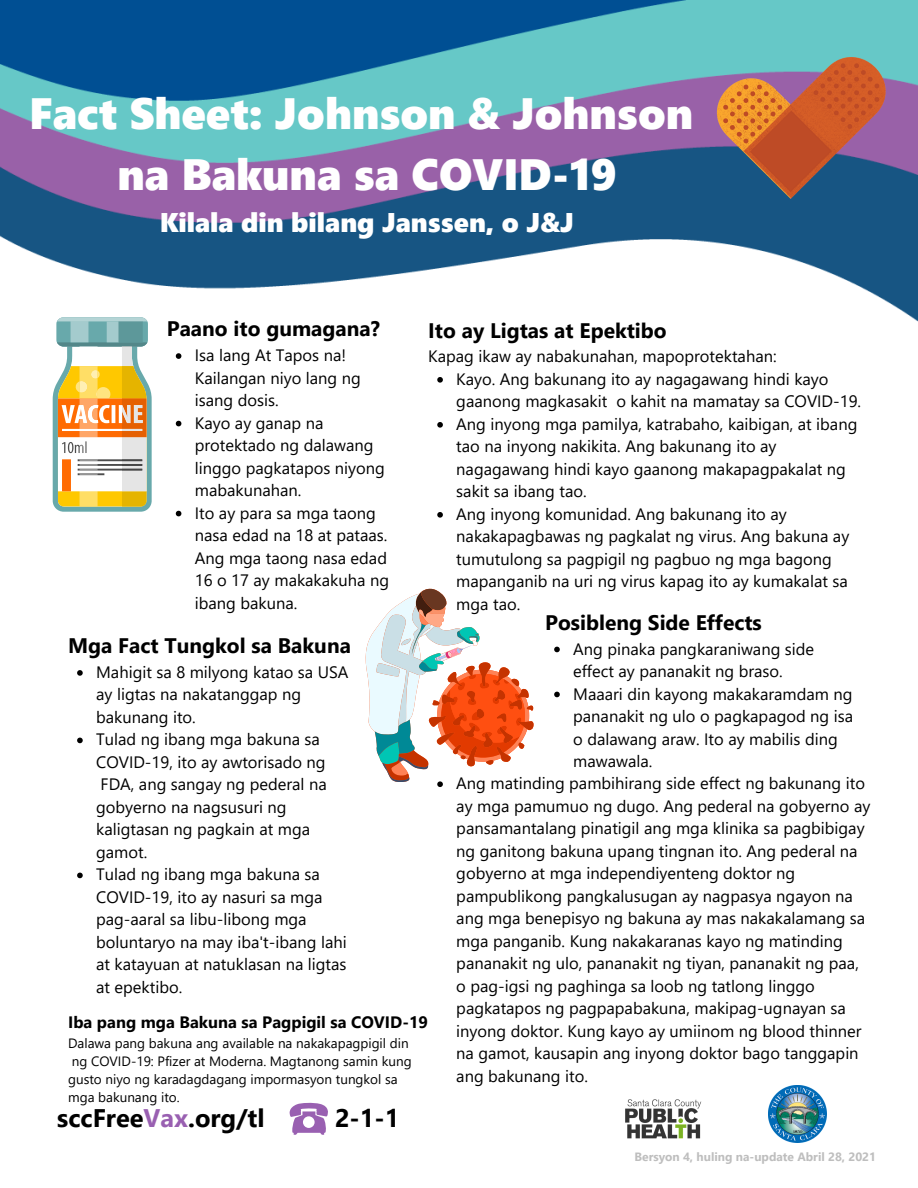
<style>
.page{position:relative;width:918px;height:1188px;background:#fff}
.page>*{position:absolute;margin:0;border:0;box-sizing:border-box;transform-origin:0 0}
.t1{font:43.8px "Segoe UI Black";color:#fff}
.t2{font:27px "Segoe UI Black";color:#fff}
.t3{font:700 25.35px "Segoe UI";color:#000}
.t4{font:700 21px "Segoe UI";color:#000}
.t5{font:16.5px/22.5px "Segoe UI";color:#000}
.t6{font:700 16.5px "Segoe UI";color:#000}
.t7{font:13.5px/18px "Segoe UI";color:#000}
.t8{font:700 12px "Segoe UI";color:#bebebe}
.s1{color:#9960b1}
</style>
<div class="page">
<img style="left:625px;top:1099px;width:76px;height:40px">
<img style="left:769px;top:1086px;width:57px;height:57px">
<svg style="left:289px;top:1102px;width:39px;height:33px"></svg>
<img style="left:0;top:0;width:918px;height:322px">
<img style="left:715px;top:54px;width:173px;height:144px">
<svg style="left:554px;top:647px;width:6px;height:5px"></svg>
<svg style="left:554px;top:692px;width:6px;height:5px"></svg>
<svg style="left:437px;top:377px;width:6px;height:6px"></svg>
<svg style="left:437px;top:422px;width:6px;height:6px"></svg>
<svg style="left:437px;top:512px;width:6px;height:6px"></svg>
<svg style="left:176px;top:353px;width:5px;height:6px"></svg>
<svg style="left:176px;top:421px;width:5px;height:5px"></svg>
<svg style="left:176px;top:511px;width:5px;height:5px"></svg>
<svg style="left:53px;top:317px;width:99px;height:195px"></svg>
<hr style="left:122px;top:429px;width:20px;height:2px;background:#e5e5e5">
<hr style="left:122px;top:459px;width:20px;height:2px;background:#454545">
<hr style="left:122px;top:464px;width:20px;height:2px;background:#454545">
<hr style="left:122px;top:469px;width:20px;height:2px;background:#454545">
<svg style="left:77px;top:670px;width:6px;height:6px"></svg>
<svg style="left:77px;top:738px;width:6px;height:5px"></svg>
<svg style="left:77px;top:873px;width:6px;height:5px"></svg>
<svg style="left:365px;top:589px;width:169px;height:198px"></svg>
<p class="t1" style="left:29px;top:82px;width:666px">Fact Sheet: Johnson &amp; Johnson</p>
<p class="t1" style="left:117px;top:143px;width:501px">na Bakuna sa COVID-19</p>
<p class="t2" style="left:160px;top:204px;width:416px">Kilala din bilang Janssen, o J&amp;J</p>
<p class="t4" style="left:167px;top:314px;width:215px">Paano ito gumagana?</p>
<p class="t4" style="left:428px;top:315px;width:240px">Ito ay Ligtas at Epektibo</p>
<p class="t5" style="left:195px;top:343px;width:153px">Isa lang At Tapos na!</p>
<p class="t5" style="left:428px;top:344px;width:350px">Kapag ikaw ay nabakunahan, mapoprotektahan:</p>
<p class="t5" style="left:195px;top:366px;width:168px">Kailangan niyo lang ng isang dosis.</p>
<p class="t5" style="left:195px;top:411px;width:192px">Kayo ay ganap na protektado ng dalawang linggo pagkatapos niyong mabakunahan.</p>
<p class="t5" style="left:195px;top:501px;width:196px">Ito ay para sa mga taong nasa edad na 18 at pataas.<br>Ang mga taong nasa edad<br>16 o 17 ay makakakuha ng ibang bakuna.</p>
<p class="t5" style="left:456px;top:367px;width:406px">Kayo. Ang bakunang ito ay nagagawang hindi kayo gaanong magkasakit o kahit na mamatay sa COVID-19.</p>
<p class="t5" style="left:456px;top:412px;width:403px">Ang inyong mga pamilya, katrabaho, kaibigan, at ibang tao na inyong nakikita. Ang bakunang ito ay nagagawang hindi kayo gaanong makapagpakalat ng sakit sa ibang tao.</p>
<p class="t5" style="left:456px;top:502px;width:394px">Ang inyong komunidad. Ang bakunang ito ay nakakapagbawas ng pagkalat ng virus. Ang bakuna ay tumutulong sa pagpigil ng pagbuo ng mga bagong mapanganib na uri ng virus kapag ito ay kumakalat sa mga tao.</p>
<p class="t4" style="left:545px;top:607px;width:218px">Posibleng Side Effects</p>
<p class="t4" style="left:68px;top:631px;width:284px">Mga Fact Tungkol sa Bakuna</p>
<p class="t5" style="left:96px;top:660px;width:254px">Mahigit sa 8 milyong katao sa USA ay ligtas na nakatanggap ng bakunang ito.</p>
<p class="t5" style="left:96px;top:727px;width:232px">Tulad ng ibang mga bakuna sa<br>COVID-19, ito ay awtorisado ng<br>FDA, ang sangay ng pederal na gobyerno na nagsusuri ng kaligtasan ng pagkain at mga gamot.</p>
<p class="t5" style="left:96px;top:862px;width:252px">Tulad ng ibang mga bakuna sa<br>COVID-19, ito ay nasuri sa mga pag-aaral sa libu-libong mga boluntaryo na may iba't-ibang lahi at katayuan at natuklasan na ligtas at epektibo.</p>
<p class="t6" style="left:68px;top:1011px;width:361px">Iba pang mga Bakuna sa Pagpigil sa COVID-19</p>
<p class="t7" style="left:68px;top:1033px;width:345px">Dalawa pang bakuna ang available na nakakapagpigil din ng COVID-19: Pfizer at Moderna. Magtanong samin kung gusto niyo ng karadagdagang impormasyon tungkol sa mga bakunang ito.</p>
<p class="t3" style="left:57px;top:1100px;width:209px">sccFree<span class="s1">Vax</span>.org/tl</p>
<p class="t3" style="left:335px;top:1100px;width:66px">2-1-1</p>
<p class="t5" style="left:573px;top:636px;width:243px">Ang pinaka pangkaraniwang side effect ay pananakit ng braso.</p>
<p class="t5" style="left:573px;top:681px;width:282px">Maaari din kayong makakaramdam ng pananakit ng ulo o pagkapagod ng isa o dalawang araw. Ito ay mabilis ding mawawala.</p>
<p class="t5" style="left:456px;top:771px;width:416px">Ang matinding pambihirang side effect ng bakunang ito ay mga pamumuo ng dugo. Ang pederal na gobyerno ay pansamantalang pinatigil ang mga klinika sa pagbibigay ng ganitong bakuna upang tingnan ito. Ang pederal na gobyerno at mga independiyenteng doktor ng pampublikong pangkalusugan ay nagpasya ngayon na ang mga benepisyo ng bakuna ay mas nakakalamang sa mga panganib. Kung nakakaranas kayo ng matinding pananakit ng ulo, pananakit ng tiyan, pananakit ng paa, o pag-igsi ng paghinga sa loob ng tatlong linggo pagkatapos ng pagpapabakuna, makipag-ugnayan sa inyong doktor. Kung kayo ay umiinom ng blood thinner na gamot, kausapin ang inyong doktor bago tanggapin ang bakunang ito.</p>
<p class="t8" style="left:635px;top:1148px;width:243px">Bersyon 4, huling na-update Abril 28, 2021</p>
</div>
